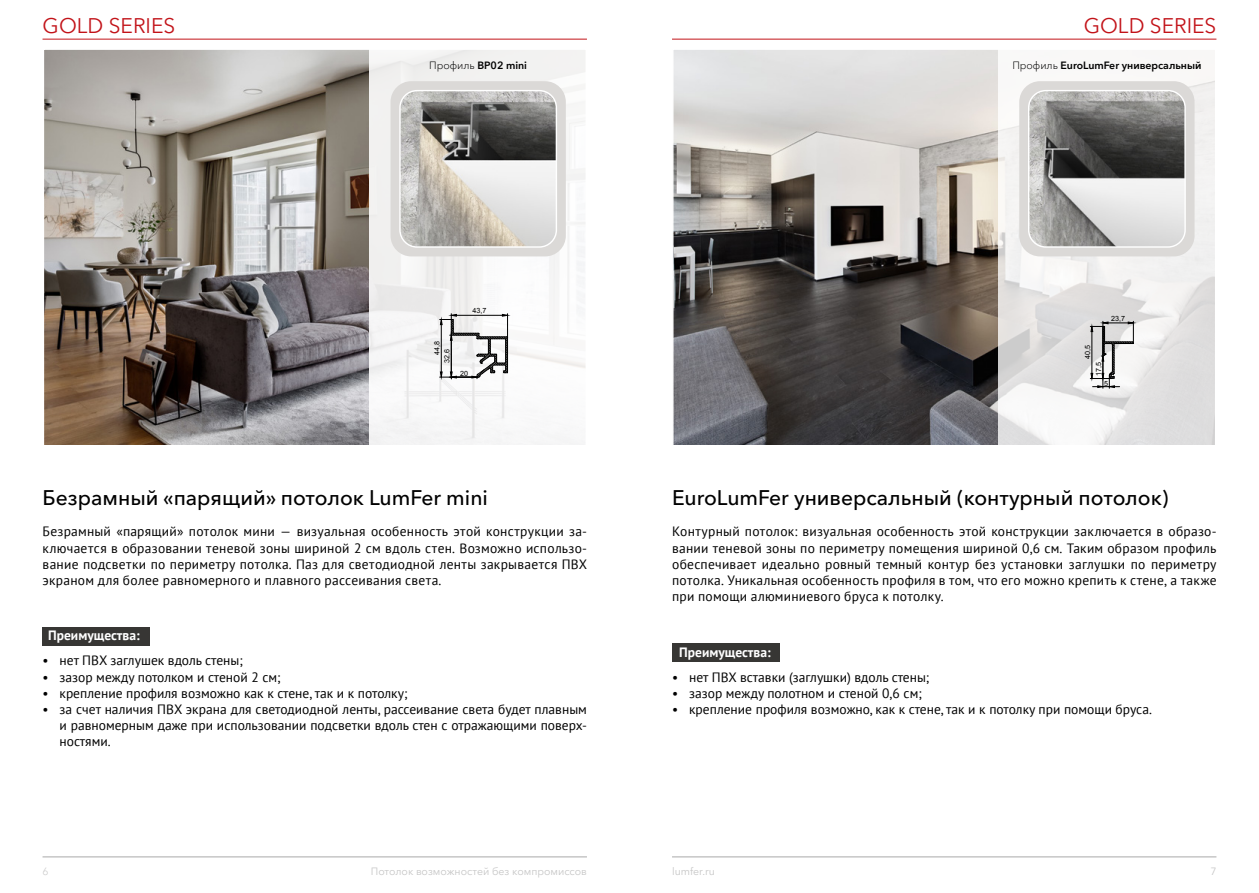
<style>
.page{position:relative;width:1259px;height:893px;background:#fff}
.page>*{position:absolute;margin:0;border:0;box-sizing:border-box;transform-origin:0 0}
.t1{font:500 21px "Avenir Next Cyr";color:#000}
.t2{font:21px "Avenir Next Cyr";color:#c21319}
.t3{font:13.5px/16.2px "PT Sans";color:#000;text-align:justify}
.t4{font:700 13.5px "PT Sans";color:#fff}
.t5{font:600 10.5px "Avenir Next Cyr";color:#000}
.t6{font:10.5px "Avenir Next Cyr";color:#c6c6c6}
.t7{font:300 10.5px "Avenir Next Cyr";color:#c6c6c6}
.t8{font:7.2px "Arial";color:#000}
.s1{font-weight:300}
</style>
<div class="page">
<hr style="left:43px;top:856px;width:544px;height:2px;background:#c6c6c6">
<hr style="left:672px;top:856px;width:544px;height:2px;background:#c6c6c6">
<hr style="left:43px;top:39px;width:544px;height:1px;background:#c21319">
<hr style="left:672px;top:39px;width:544px;height:1px;background:#c21319">
<img style="left:46px;top:51px;width:323px;height:392px">
<div style="left:43px;top:627px;width:107px;height:18px;background:#373634"></div>
<div style="left:369px;top:48px;width:218px;height:403px;background:linear-gradient(to right,#f1f1f0,#fafafa)"></div>
<svg style="left:427px;top:304px;width:90px;height:80px"></svg>
<div style="left:390px;top:81px;width:176px;height:175px;background:#dbd9d7;border-radius:21px"></div>
<img style="left:401px;top:92px;width:154px;height:154px">
<div style="left:399px;top:90px;width:158px;height:158px;border:1px solid #fff;border-radius:17px"></div>
<img style="left:675px;top:51px;width:323px;height:392px">
<svg style="left:998px;top:79px;width:217px;height:366px"></svg>
<svg style="left:1080px;top:305px;width:56px;height:90px"></svg>
<div style="left:1019px;top:81px;width:175px;height:175px;background:#dbd9d7;border-radius:21px"></div>
<img style="left:1030px;top:91px;width:155px;height:155px">
<div style="left:1028px;top:90px;width:157px;height:158px;border:1px solid #fff;border-radius:17px"></div>
<div style="left:672px;top:644px;width:107px;height:18px;background:#373634"></div>
<h1 class="t2" style="left:43px;top:13px;width:134px">GOLD SERIES</h1>
<h1 class="t2" style="left:1083px;top:13px;width:134px">GOLD SERIES</h1>
<p class="t5" style="left:429px;top:59px;width:99px"><span class="s1">Профиль</span> BP02 mini</p>
<p class="t5" style="left:1012px;top:59px;width:190px"><span class="s1">Профиль</span> EuroLumFer универсальный</p>
<p class="t8" style="left:472px;top:306px;width:15px">43,7</p>
<p class="t8" style="left:432px;top:355px;width:15px;rotate:-90deg">44,8</p>
<p class="t8" style="left:442px;top:363px;width:15px;rotate:-90deg">32,6</p>
<p class="t8" style="left:460px;top:369px;width:9px">20</p>
<h1 class="t1" style="left:43px;top:485px;width:447px">Безрамный «парящий» потолок LumFer mini</h1>
<p class="t3" style="left:43px;top:523px;width:546px">Безрамный «парящий» потолок мини — визуальная особенность этой конструкции за&shy;ключается в образовании теневой зоны шириной 2 см вдоль стен. Возможно использо&shy;вание подсветки по периметру потолка. Паз для светодиодной ленты закрывается ПВХ экраном для более равномерного и плавного рассеивания света.</p>
<p class="t4" style="left:48px;top:626px;width:93px">Преимущества:</p>
<p class="t3" style="left:43px;top:652px;width:202px">• нет ПВХ заглушек вдоль стены;</p>
<p class="t3" style="left:43px;top:668px;width:240px">• зазор между потолком и стеной 2 см;</p>
<p class="t3" style="left:43px;top:685px;width:366px">• крепление профиля возможно как к стене, так и к потолку;</p>
<p class="t3" style="left:60px;top:701px;width:529px;text-indent:-17px">• за счет наличия ПВХ экрана для светодиодной ленты, рассеивание света будет плавным и равномерным даже при использовании подсветки вдоль стен с отражающими поверх&shy;ностями.</p>
<p class="t8" style="left:1111px;top:314px;width:15px">23,7</p>
<p class="t8" style="left:1082px;top:359px;width:15px;rotate:-90deg">40,5</p>
<p class="t8" style="left:1093px;top:376px;width:15px;rotate:-90deg">17,5</p>
<p class="t8" style="left:1104px;top:379px;width:5px">5</p>
<h1 class="t1" style="left:672px;top:485px;width:498px">EuroLumFer универсальный (контурный потолок)</h1>
<p class="t3" style="left:672px;top:523px;width:546px">Контурный потолок: визуальная особенность этой конструкции заключается в образо&shy;вании теневой зоны по периметру помещения шириной 0,6 см. Таким образом профиль обеспечивает идеально ровный темный контур без установки заглушки по периметру потолка. Уникальная особенность профиля в том, что его можно крепить к стене, а также при помощи алюминиевого бруса к потолку.</p>
<p class="t4" style="left:679px;top:643px;width:93px">Преимущества:</p>
<p class="t3" style="left:672px;top:669px;width:259px">• нет ПВХ вставки (заглушки) вдоль стены;</p>
<p class="t3" style="left:672px;top:685px;width:251px">• зазор между полотном и стеной 0,6 см;</p>
<p class="t3" style="left:672px;top:701px;width:481px">• крепление профиля возможно, как к стене, так и к потолку при помощи бруса.</p>
<p class="t7" style="left:43px;top:865px;width:8px">6</p>
<p class="t6" style="left:371px;top:865px;width:218px">Потолок возможностей без компромиссов</p>
<p class="t6" style="left:672px;top:865px;width:45px">lumfer.ru</p>
<p class="t6" style="left:1210px;top:865px;width:8px">7</p>
</div>
